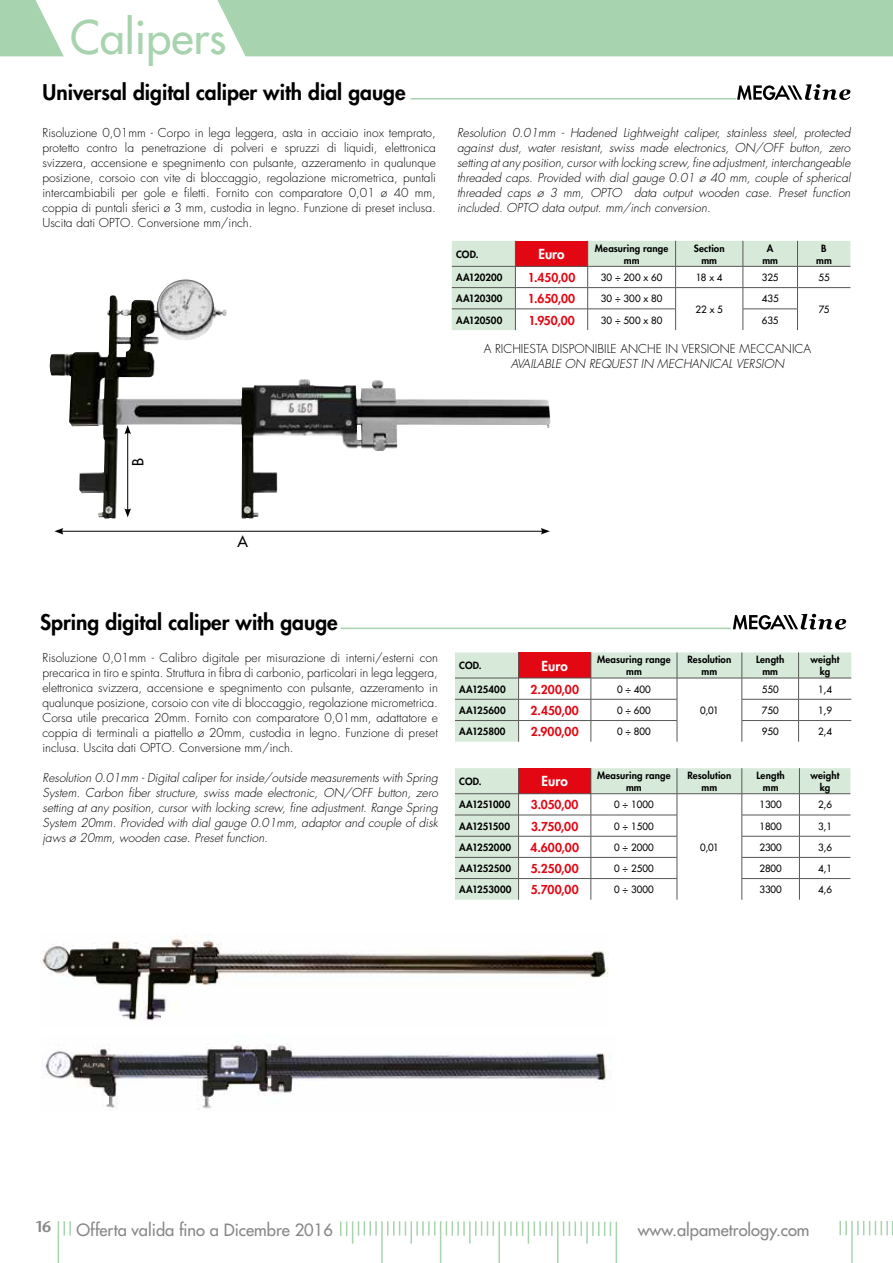
<style>
.page{position:relative;width:893px;height:1263px;background:#fff}
.page>*{position:absolute;margin:0;border:0;box-sizing:border-box;transform-origin:0 0}
.t1{font:500 45px "Futura Std";color:#a8d3af}
.t2{font:800 21px "Futura Std";color:#000}
.t3{font:500 16.5px "Futura Std";color:#878787}
.t4{font:15px "Stone Sans Semi Boold";color:#878787}
.t5{font:500 15px "Futura Std";color:#000}
.t6{font:800 13.5px "Futura Std";color:#fff}
.t7{font:300 12px/15px "Futura Std";color:#000;text-align:justify}
.t8{font:italic 300 12px/15px "Futura Std";color:#000;text-align:justify}
.t9{font:800 12px "Futura Std";letter-spacing:.005em;color:#e30613}
.t10{font:800 9.75px/12px "Futura Std";letter-spacing:.01em;color:#000;text-align:center}
.t11{font:500 9.75px "Futura Std";color:#000}
.t12{font:800 9.75px "Futura Std";letter-spacing:-.02em;color:#000}
.t13{font:800 9.75px "Futura Std";letter-spacing:-.03em;color:#000}
</style>
<div class="page">
<svg style="left:0;top:0;width:64px;height:56px"></svg>
<hr style="left:58px;top:1221px;width:1px;height:42px;background:#a8d3af">
<svg style="left:64px;top:1221px;width:7px;height:14px"></svg>
<hr style="left:469px;top:1221px;width:2px;height:22px;background:#a8d3af">
<hr style="left:586px;top:1221px;width:2px;height:22px;background:#a8d3af">
<hr style="left:410px;top:1221px;width:2px;height:22px;background:#a8d3af">
<hr style="left:851px;top:1221px;width:2px;height:42px;background:#a8d3af">
<hr style="left:557px;top:1221px;width:1px;height:42px;background:#a8d3af">
<hr style="left:440px;top:1221px;width:1px;height:42px;background:#a8d3af">
<hr style="left:381px;top:1221px;width:2px;height:42px;background:#a8d3af">
<svg style="left:446px;top:1221px;width:19px;height:15px"></svg>
<hr style="left:498px;top:1221px;width:2px;height:42px;background:#a8d3af">
<svg style="left:592px;top:1222px;width:19px;height:14px"></svg>
<svg style="left:387px;top:1221px;width:19px;height:14px"></svg>
<svg style="left:504px;top:1221px;width:49px;height:22px"></svg>
<hr style="left:616px;top:1221px;width:1px;height:42px;background:#a8d3af">
<svg style="left:857px;top:1221px;width:36px;height:14px"></svg>
<svg style="left:416px;top:1221px;width:19px;height:14px"></svg>
<svg style="left:475px;top:1221px;width:19px;height:15px"></svg>
<svg style="left:563px;top:1221px;width:19px;height:15px"></svg>
<svg style="left:340px;top:1221px;width:37px;height:22px"></svg>
<svg style="left:839px;top:1221px;width:8px;height:14px"></svg>
<div style="left:217px;top:0;width:676px;height:56px;background:#a8d3af"></div>
<img style="left:49px;top:279px;width:501px;height:239px">
<svg style="left:733px;top:614px;width:113px;height:16px"></svg>
<svg style="left:737px;top:84px;width:113px;height:16px"></svg>
<hr style="left:340px;top:628px;width:391px;height:1px;background:#a8d3af">
<hr style="left:410px;top:98px;width:326px;height:2px;background:#a8d3af">
<svg style="left:452px;top:241px;width:398px;height:89px"></svg>
<svg style="left:455px;top:652px;width:396px;height:90px"></svg>
<svg style="left:455px;top:768px;width:395px;height:132px"></svg>
<hr style="left:127px;top:432px;width:1px;height:79px;background:#000">
<svg style="left:124px;top:425px;width:7px;height:9px"></svg>
<svg style="left:124px;top:508px;width:7px;height:9px"></svg>
<hr style="left:61px;top:531px;width:482px;height:1px;background:#000">
<svg style="left:54px;top:528px;width:9px;height:6px"></svg>
<svg style="left:541px;top:528px;width:9px;height:6px"></svg>
<img style="left:42px;top:1044px;width:567px;height:66px">
<img style="left:40px;top:938px;width:569px;height:83px">
<h1 class="t1" style="left:70px;top:9px;width:158px">Calipers</h1>
<h2 class="t2" style="left:43px;top:79px;width:365px">Universal digital caliper with dial gauge</h2>
<p class="t7" style="left:43px;top:126px;width:395px">Risoluzione 0,01mm - Corpo in lega leggera, asta in acciaio inox temprato, protetto contro la penetrazione di polveri e spruzzi di liquidi, elettronica svizzera, accensione e spegnimento con pulsante, azzeramento in qualunque posizione, corsoio con vite di bloccaggio, regolazione micrometrica, puntali intercambiabili per gole e filetti. Fornito con comparatore 0,01 ø 40 mm, coppia di puntali sferici ø 3 mm, custodia in legno. Funzione di preset inclusa.<br>Uscita dati OPTO. Conversione mm/inch.</p>
<p class="t8" style="left:457px;top:126px;width:395px">Resolution 0.01mm - Hadened Lightweight caliper, stainless steel, protected against dust, water resistant, swiss made electronics, ON/OFF button, zero setting at any position, cursor with locking screw, fine adjustment, interchangeable threaded caps. Provided with dial gauge 0.01 ø 40 mm, couple of spherical threaded caps ø 3 mm, OPTO data output wooden case. Preset function included. OPTO data output. mm/inch conversion.</p>
<p class="t10" style="left:456px;top:248px;width:24px">COD.</p>
<p class="t6" style="left:538px;top:246px;width:28px">Euro</p>
<p class="t10" style="left:595px;top:242px;width:75px">Measuring range mm</p>
<p class="t10" style="left:694px;top:242px;width:32px">Section mm</p>
<p class="t10" style="left:762px;top:242px;width:17px">A mm</p>
<p class="t10" style="left:816px;top:242px;width:17px">B mm</p>
<p class="t10" style="left:456px;top:271px;width:48px">AA120200</p>
<p class="t9" style="left:528px;top:270px;width:49px">1.450,00</p>
<p class="t11" style="left:601px;top:271px;width:63px">30 ÷ 200 x 60</p>
<p class="t11" style="left:696px;top:271px;width:28px">18 x 4</p>
<p class="t11" style="left:762px;top:271px;width:18px">325</p>
<p class="t11" style="left:818px;top:271px;width:13px">55</p>
<p class="t10" style="left:456px;top:293px;width:48px">AA120300</p>
<p class="t9" style="left:528px;top:291px;width:49px">1.650,00</p>
<p class="t11" style="left:601px;top:293px;width:63px">30 ÷ 300 x 80</p>
<p class="t11" style="left:696px;top:303px;width:29px">22 x 5</p>
<p class="t11" style="left:762px;top:293px;width:18px">435</p>
<p class="t11" style="left:819px;top:303px;width:12px">75</p>
<p class="t10" style="left:456px;top:314px;width:48px">AA120500</p>
<p class="t9" style="left:528px;top:312px;width:48px">1.950,00</p>
<p class="t11" style="left:601px;top:314px;width:63px">30 ÷ 500 x 80</p>
<p class="t11" style="left:762px;top:314px;width:18px">635</p>
<p class="t7" style="left:484px;top:341px;width:329px">A RICHIESTA DISPONIBILE ANCHE IN VERSIONE MECCANICA</p>
<p class="t8" style="left:511px;top:356px;width:275px">AVAILABLE ON REQUEST IN MECHANICAL VERSION</p>
<p class="t5" style="left:129px;top:466px;width:10px;rotate:-90deg">B</p>
<p class="t5" style="left:238px;top:532px;width:12px">A</p>
<h2 class="t2" style="left:40px;top:609px;width:299px">Spring digital caliper with gauge</h2>
<p class="t7" style="left:43px;top:650px;width:397px">Risoluzione 0,01mm - Calibro digitale per misurazione di interni/esterni con precarica in tiro e spinta. Struttura in fibra di carbonio, particolari in lega leggera, elettronica svizzera, accensione e spegnimento con pulsante, azzeramento in qualunque posizione, corsoio con vite di bloccaggio, regolazione micrometrica.<br>Corsa utile precarica 20mm. Fornito con comparatore 0,01mm, adattatore e coppia di terminali a piattello ø 20mm, custodia in legno. Funzione di preset inclusa. Uscita dati OPTO. Conversione mm/inch.</p>
<p class="t8" style="left:43px;top:770px;width:397px">Resolution 0.01mm - Digital caliper for inside/outside measurements with Spring System. Carbon fiber structure, swiss made electronic, ON/OFF button, zero setting at any position, cursor with locking screw, fine adjustment. Range Spring System 20mm. Provided with dial gauge 0.01mm, adaptor and couple of disk jaws ø 20mm, wooden case. Preset function.</p>
<p class="t10" style="left:459px;top:660px;width:24px">COD.</p>
<p class="t6" style="left:542px;top:657px;width:28px">Euro</p>
<p class="t10" style="left:597px;top:654px;width:75px">Measuring range mm</p>
<p class="t10" style="left:687px;top:654px;width:45px">Resolution mm</p>
<p class="t10" style="left:756px;top:654px;width:30px">Length mm</p>
<p class="t10" style="left:810px;top:654px;width:30px">weight kg</p>
<p class="t10" style="left:459px;top:683px;width:48px">AA125400</p>
<p class="t9" style="left:530px;top:681px;width:50px">2.200,00</p>
<p class="t11" style="left:617px;top:683px;width:35px">0 ÷ 400</p>
<p class="t11" style="left:700px;top:704px;width:20px">0,01</p>
<p class="t11" style="left:762px;top:683px;width:18px">550</p>
<p class="t11" style="left:818px;top:683px;width:16px">1,4</p>
<p class="t10" style="left:459px;top:704px;width:48px">AA125600</p>
<p class="t9" style="left:531px;top:703px;width:50px">2.450,00</p>
<p class="t11" style="left:617px;top:704px;width:35px">0 ÷ 600</p>
<p class="t11" style="left:762px;top:704px;width:18px">750</p>
<p class="t11" style="left:818px;top:704px;width:16px">1,9</p>
<p class="t10" style="left:459px;top:726px;width:48px">AA125800</p>
<p class="t9" style="left:531px;top:724px;width:49px">2.900,00</p>
<p class="t11" style="left:617px;top:725px;width:35px">0 ÷ 800</p>
<p class="t11" style="left:762px;top:725px;width:18px">950</p>
<p class="t11" style="left:818px;top:725px;width:16px">2,4</p>
<p class="t10" style="left:459px;top:775px;width:24px">COD.</p>
<p class="t6" style="left:542px;top:773px;width:28px">Euro</p>
<p class="t10" style="left:597px;top:769px;width:75px">Measuring range mm</p>
<p class="t10" style="left:687px;top:769px;width:45px">Resolution mm</p>
<p class="t10" style="left:756px;top:769px;width:30px">Length mm</p>
<p class="t10" style="left:810px;top:769px;width:30px">weight kg</p>
<p class="t12" style="left:459px;top:799px;width:53px">AA1251000</p>
<p class="t9" style="left:531px;top:797px;width:49px">3.050,00</p>
<p class="t11" style="left:614px;top:799px;width:41px">0 ÷ 1000</p>
<p class="t11" style="left:700px;top:841px;width:20px">0,01</p>
<p class="t11" style="left:759px;top:799px;width:24px">1300</p>
<p class="t11" style="left:818px;top:799px;width:16px">2,6</p>
<p class="t13" style="left:459px;top:820px;width:52px">AA1251500</p>
<p class="t9" style="left:531px;top:818px;width:49px">3.750,00</p>
<p class="t11" style="left:614px;top:820px;width:41px">0 ÷ 1500</p>
<p class="t11" style="left:759px;top:820px;width:24px">1800</p>
<p class="t11" style="left:818px;top:820px;width:16px">3,1</p>
<p class="t10" style="left:459px;top:841px;width:54px">AA1252000</p>
<p class="t9" style="left:530px;top:840px;width:50px">4.600,00</p>
<p class="t11" style="left:614px;top:841px;width:41px">0 ÷ 2000</p>
<p class="t11" style="left:759px;top:841px;width:24px">2300</p>
<p class="t11" style="left:818px;top:841px;width:16px">3,6</p>
<p class="t10" style="left:459px;top:862px;width:53px">AA1252500</p>
<p class="t9" style="left:531px;top:861px;width:49px">5.250,00</p>
<p class="t11" style="left:614px;top:862px;width:41px">0 ÷ 2500</p>
<p class="t11" style="left:759px;top:862px;width:24px">2800</p>
<p class="t11" style="left:818px;top:862px;width:16px">4,1</p>
<p class="t10" style="left:459px;top:884px;width:54px">AA1253000</p>
<p class="t9" style="left:531px;top:882px;width:49px">5.700,00</p>
<p class="t11" style="left:614px;top:883px;width:41px">0 ÷ 3000</p>
<p class="t11" style="left:759px;top:883px;width:24px">3300</p>
<p class="t11" style="left:818px;top:883px;width:16px">4,6</p>
<p class="t4" style="left:35px;top:1217px;width:18px">16</p>
<h3 class="t3" style="left:76px;top:1219px;width:258px">Offerta valida fino a Dicembre 2016</h3>
<h3 class="t3" style="left:638px;top:1219px;width:173px">www.alpametrology.com</h3>
</div>
